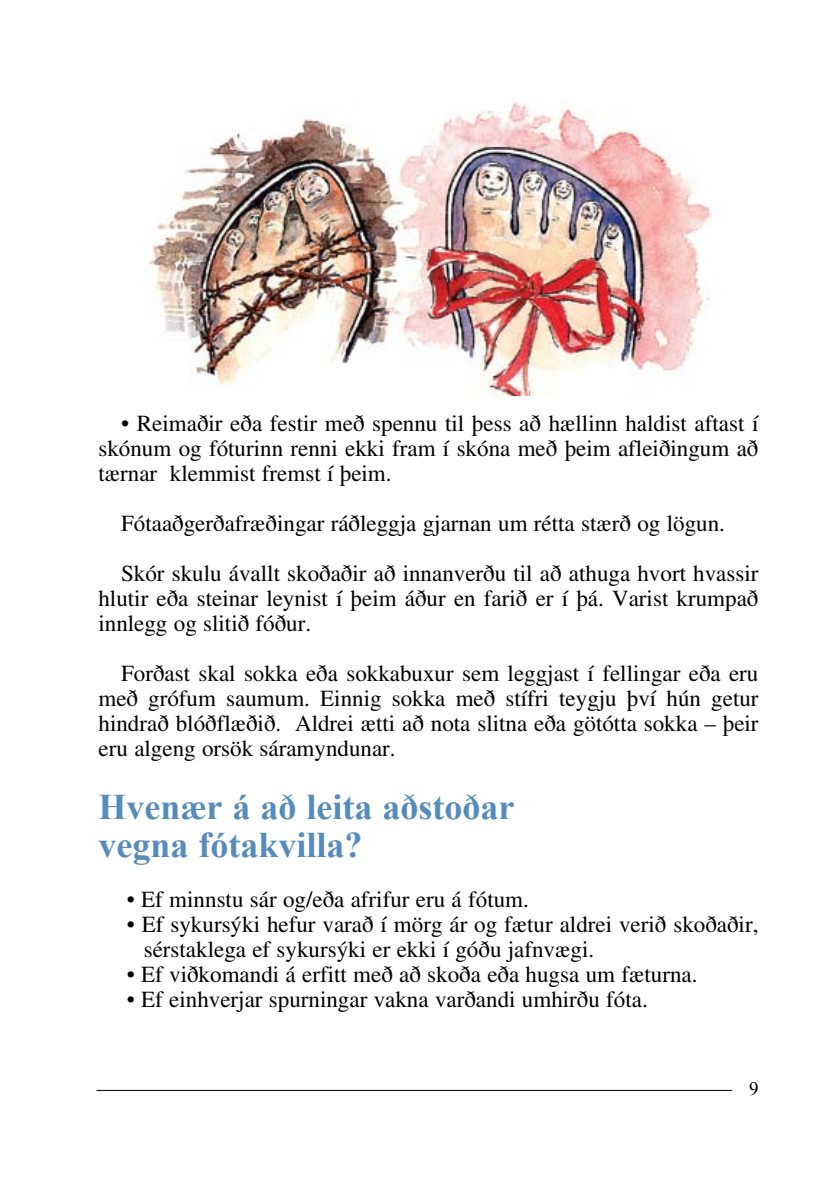
<style>
.page{position:relative;width:840px;height:1191px;background:#fff}
.page>*{position:absolute;margin:0;border:0;box-sizing:border-box;transform-origin:0 0}
.t1{font:700 36px/38px "Times New Roman";color:#568bbe}
.t2{font:23px/25px "Times";color:#000}
.t3{font:19px "Times New Roman";color:#000}
</style>
<div class="page">
<hr style="left:96px;top:1090px;width:635px;height:1px;background:#000">
<img style="left:148px;top:102px;width:565px;height:294px">
<p class="t2" style="left:98px;top:410px;width:661px;text-align:justify;text-indent:23px">• Reim-a›-ir e›a fest-ir me› spennu til fless a› hæll-inn hald-ist aft-ast í skón-um og fót-ur-inn renni ekki fram í skóna me› fleim af-lei›-ing-um a› tærn-ar klemmist fremst í fleim.</p>
<p class="t2" style="left:121px;top:498px;width:638px;line-height:50px">Fóta-a›-ger›a-fræ›-ing-ar rá›-leggja gjarn-an um rétta stær› og lög-un.<br>Skór skulu ávallt sko›-a›-ir a› inn-an-ver›u til a› at-huga hvort hvass-ir</p>
<p class="t2" style="left:98px;top:585px;width:661px">hlut-ir e›a stein-ar leyn-ist í fleim á›ur en far-i› er í flá. Varist krump-a› inn-legg og slit-i› fó›-ur.</p>
<p class="t2" style="left:98px;top:660px;width:661px;text-align:justify;text-indent:23px">For›-ast skal sokka e›a sokka-bux-ur sem leggj-ast í fell-ing-ar e›a eru me› gróf-um saum-um. Einnig sokka me› stífri teygju flví hún get-ur hindr-a› bló›-flæ›-i›. Aldrei ætti a› nota slitna e›a götótta sokka – fleir eru al-geng or-sök sára-mynd-un-ar.</p>
<h1 class="t1" style="left:98px;top:786px;width:417px">Hvenær á að leita aðstoðar vegna fótakvilla?</h1>
<p class="t2" style="left:127px;top:886px;width:403px">• Ef minnstu sár og/e›a af-rif-ur eru á fót-um.</p>
<p class="t2" style="left:144px;top:911px;width:615px;text-indent:-17px">• Ef syk-ur-s‡ki hef-ur var-a› í mörg ár og fæt-ur aldrei ver-i› sko›-a›-ir, sér-stak-lega ef syk-ur-s‡ki er ekki í gó›u jafn-vægi.</p>
<p class="t2" style="left:127px;top:961px;width:572px">• Ef vi›-kom-andi á erfitt me› a› sko›a e›a hugsa um fæt-urna.</p>
<p class="t2" style="left:127px;top:986px;width:522px">• Ef ein-hverj-ar spurn-ing-ar vakna var›-andi um-hir›u fóta.</p>
<p class="t3" style="left:748px;top:1075px;width:11px">9</p>
</div>
